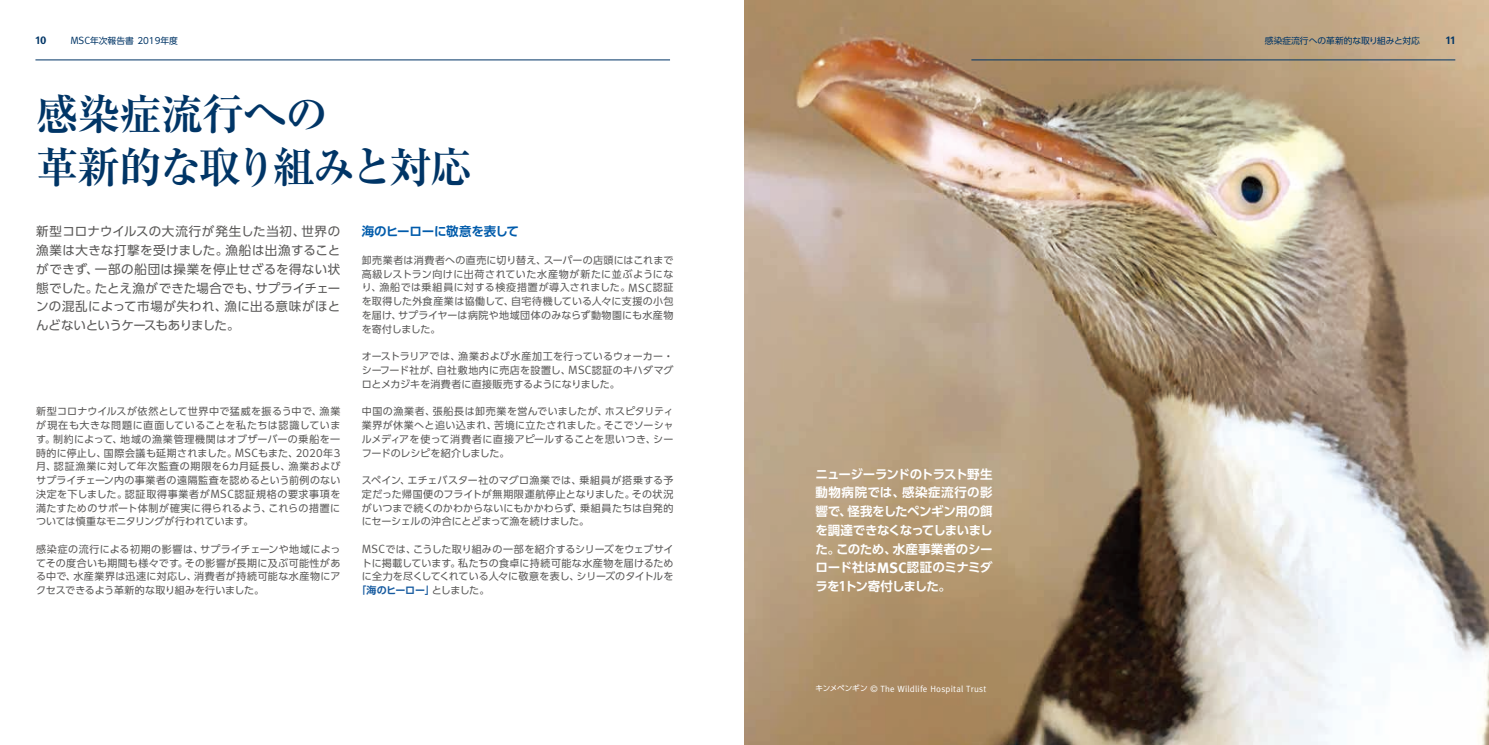
<style>
.page{position:relative;width:1489px;height:745px;background:#fff}
.page>*{position:absolute;margin:0;border:0;box-sizing:border-box;transform-origin:0 0}
.t1{font:700 42.5px/52.5px "Ryumin Pro";letter-spacing:-.04em;color:#003566}
.t2{font:12.5px/18.8px "UD Shin Go Pro";letter-spacing:-.01em;color:#595857;text-align:justify}
.t3{font:700 12.5px/18.8px "UD Shin Go Pro De";letter-spacing:-.05em;color:#fff;text-align:justify}
.t4{font:700 12.5px "UD Shin Go Pro De";letter-spacing:-.02em;color:#005bab}
.t5{font:700 11.25px "Meta Pro";color:#003566}
.t6{font:10px/13.8px "UD Shin Go Pro";letter-spacing:.01em;color:#595857;text-align:justify}
.t7{font:700 10px "UD Shin Go Pro De";letter-spacing:-.01em;color:#165a9f}
.t8{font:9px "Meta";letter-spacing:.025em;color:#fff}
.t9{font:8.75px "UD Shin Go Pro";color:#003566}
.s1{font-family:"Meta";font-size:10.5px}
.s2{font-family:"Meta";font-size:12px}
.s3{font-family:"UD Shin Go Pro";font-weight:400;color:#595857}
.s4{font-family:"Meta";font-size:15px}
.s5{font-family:"UD Shin Go Pro";font-size:7.5px}
</style>
<div class="page">
<img style="left:744px;top:0;width:744px;height:744px">
<hr style="left:971px;top:60px;width:484px;height:1px;background:#003566">
<hr style="left:35px;top:60px;width:635px;height:1px;background:#003566">
<p class="t5" style="left:35px;top:33px;width:13px">10</p>
<p class="t9" style="left:71px;top:33px;width:109px"><span class="s1">MSC</span>年次報告書 2019年度</p>
<p class="t9" style="left:1264px;top:33px;width:156px">感染症流行への革新的な取り組みと対応</p>
<p class="t5" style="left:1445px;top:33px;width:11px">11</p>
<h1 class="t1" style="left:35px;top:85px;width:439px">感染症流行への<br>革新的な取り組みと対応</h1>
<p class="t2" style="left:36px;top:221px;width:306px">新型コロナウイルスの大流行が発生した当初、世界の漁業は大きな打撃を受けました。漁船は出漁することができず、一部の船団は操業を停止せざるを得ない状態でした。たとえ漁ができた場合でも、サプライチェーンの混乱によって市場が失われ、漁に出る意味がほとんどないというケースもありました。</p>
<p class="t4" style="left:362px;top:221px;width:159px">海のヒーローに敬意を表して</p>
<p class="t6" style="left:362px;top:253px;width:313px">卸売業者は消費者への直売に切り替え、スーパーの店頭にはこれまで高級レストラン向けに出荷されていた水産物が新たに並ぶようになり、漁船では乗組員に対する検疫措置が導入されました。<span class="s2">MSC</span>認証を取得した外食産業は協働して、自宅待機している人々に支援の小包を届け、サプライヤーは病院や地域団体のみならず動物園にも水産物を寄付しました。</p>
<p class="t6" style="left:362px;top:349px;width:313px">オーストラリアでは、漁業および水産加工を行っているウォーカー・シーフード社が、自社敷地内に売店を設置し、<span class="s2">MSC</span>認証のキハダマグロとメカジキを消費者に直接販売するようになりました。</p>
<p class="t6" style="left:362px;top:404px;width:313px">中国の漁業者、張船長は卸売業を営んでいましたが、ホスピタリティ業界が休業へと追い込まれ、苦境に立たされました。そこでソーシャルメディアを使って消費者に直接アピールすることを思いつき、シーフードのレシピを紹介しました。</p>
<p class="t6" style="left:362px;top:473px;width:313px">スペイン、エチェバスター社のマグロ漁業では、乗組員が搭乗する予定だった帰国便のフライトが無期限運航停止となりました。その状況がいつまで続くのかわからないにもかかわらず、乗組員たちは自発的にセーシェルの沖合にとどまって漁を続けました。</p>
<p class="t6" style="left:362px;top:541px;width:313px"><span class="s2">MSC</span>では、こうした取り組みの一部を紹介するシリーズをウェブサイトに掲載しています。私たちの食卓に持続可能な水産物を届けるために全力を尽くしてくれている人々に敬意を表し、シリーズのタイトルを</p>
<p class="t7" style="left:356px;top:582px;width:134px">「海のヒーロー」<span class="s3">としました。</span></p>
<p class="t6" style="left:36px;top:404px;width:306px">新型コロナウイルスが依然として世界中で猛威を振るう中で、漁業が現在も大きな問題に直面していることを私たちは認識しています。制約によって、地域の漁業管理機関はオブザーバーの乗船を一時的に停止し、国際会議も延期されました。<span class="s2">MSC</span>もまた、2020年3月、認証漁業に対して年次監査の期限を6カ月延長し、漁業およびサプライチェーン内の事業者の遠隔監査を認めるという前例のない決定を下しました。認証取得事業者が<span class="s2">MSC</span>認証規格の要求事項を満たすためのサポート体制が確実に得られるよう、これらの措置については慎重なモニタリングが行われています。</p>
<p class="t6" style="left:36px;top:541px;width:306px">感染症の流行による初期の影響は、サプライチェーンや地域によってその度合いも期間も様々です。その影響が長期に及ぶ可能性がある中で、水産業界は迅速に対応し、消費者が持続可能な水産物にアクセスできるよう革新的な取り組みを行いました。</p>
<p class="t3" style="left:815px;top:464px;width:179px">ニュージーランドのトラスト野生動物病院では、感染症流行の影響で、怪我をしたペンギン用の餌を調達できなくなってしまいました。このため、水産事業者のシーロード社は<span class="s4">MSC</span>認証のミナミダラを1トン寄付しました。</p>
<p class="t8" style="left:815px;top:682px;width:172px"><span class="s5">キンメペンギン</span> © The Wildlife Hospital Trust</p>
</div>
